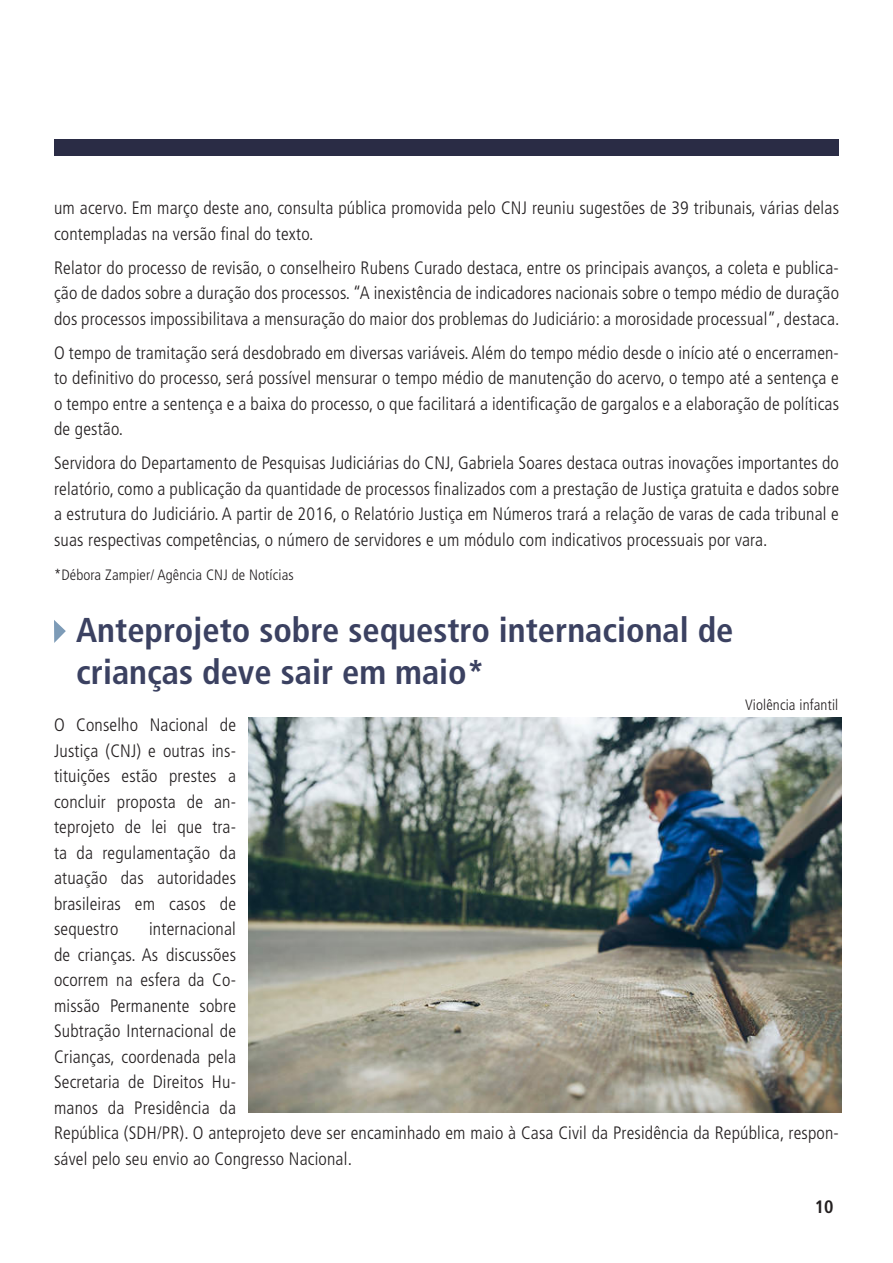
<style>
.page{position:relative;width:893px;height:1263px;background:#fff}
.page>*{position:absolute;margin:0;border:0;box-sizing:border-box;transform-origin:0 0}
.t1{font:condensed 34.5px "Frutiger 67 Bold";color:#3b4161}
.t2{font:condensed 18px/25.5px "Frutiger 47 Light";letter-spacing:.01em;color:#231f20;text-align:justify}
.t3{font:condensed 18px "Frutiger 67 Bold";color:#231f20}
.texto_padrão{font:condensed 15px "Frutiger 47 Light";letter-spacing:.01em;color:#231f20}
</style>
<div class="page">
<div style="left:54px;top:139px;width:785px;height:17px;background:#2a2c45"></div>
<svg style="left:54px;top:620px;width:12px;height:23px"></svg>
<img style="left:249px;top:718px;width:592px;height:395px">
<p class="t2" style="left:54px;top:196px;width:786px">um acervo. Em março deste ano, consulta pública promovida pelo CNJ reuniu sugestões de 39 tribunais, várias delas contempladas na versão final do texto.</p>
<p class="t2" style="left:54px;top:255px;width:787px">Relator do processo de revisão, o conselheiro Rubens Curado destaca, entre os principais avanços, a coleta e publica&shy;ção de dados sobre a duração dos processos. “A inexistência de indicadores nacionais sobre o tempo médio de duração dos processos impossibilitava a mensuração do maior dos problemas do Judiciário: a morosidade processual”, destaca.</p>
<p class="t2" style="left:54px;top:340px;width:786px">O tempo de tramitação será desdobrado em diversas variáveis. Além do tempo médio desde o início até o encerramen&shy;to definitivo do processo, será possível mensurar o tempo médio de manutenção do acervo, o tempo até a sentença e o tempo entre a sentença e a baixa do processo, o que facilitará a identificação de gargalos e a elaboração de políticas de gestão.</p>
<p class="t2" style="left:54px;top:451px;width:787px">Servidora do Departamento de Pesquisas Judiciárias do CNJ, Gabriela Soares destaca outras inovações importantes do relatório, como a publicação da quantidade de processos finalizados com a prestação de Justiça gratuita e dados sobre a estrutura do Judiciário. A partir de 2016, o Relatório Justiça em Números trará a relação de varas de cada tribunal e suas respectivas competências, o número de servidores e um módulo com indicativos processuais por vara.</p>
<p class="texto_padrão" style="left:54px;top:566px;width:241px">*Débora Zampier/ Agência CNJ de Notícias</p>
<p class="t1" style="left:76px;top:610px;width:659px">Anteprojeto sobre sequestro internacional de</p>
<p class="t1" style="left:76px;top:651px;width:410px">crianças deve sair em maio*</p>
<p class="texto_padrão" style="left:745px;top:696px;width:95px">Violência infantil</p>
<p class="t2" style="left:54px;top:712px;width:183px">O Conselho Nacional de Justiça (CNJ) e outras ins&shy;tituições estão prestes a concluir proposta de an&shy;teprojeto de lei que tra&shy;ta da regulamentação da atuação das autoridades brasileiras em casos de sequestro</p>
<p class="t2" style="left:54px;top:916px;width:786px;text-align:left;text-indent:95px">internacional<br>de crianças. As discussões<br>ocorrem na esfera da Co-<br>missão Permanente sobre<br>Subtração Internacional de<br>Crianças, coordenada pela<br>Secretaria de Direitos Hu-<br>manos da Presidência da<br>República (SDH/PR). O anteprojeto deve ser encaminhado em maio à Casa Civil da Presidência da República, respon&shy;sável pelo seu envio ao Congresso Nacional.</p>
<p class="t3" style="left:815px;top:1196px;width:20px">10</p>
</div>
